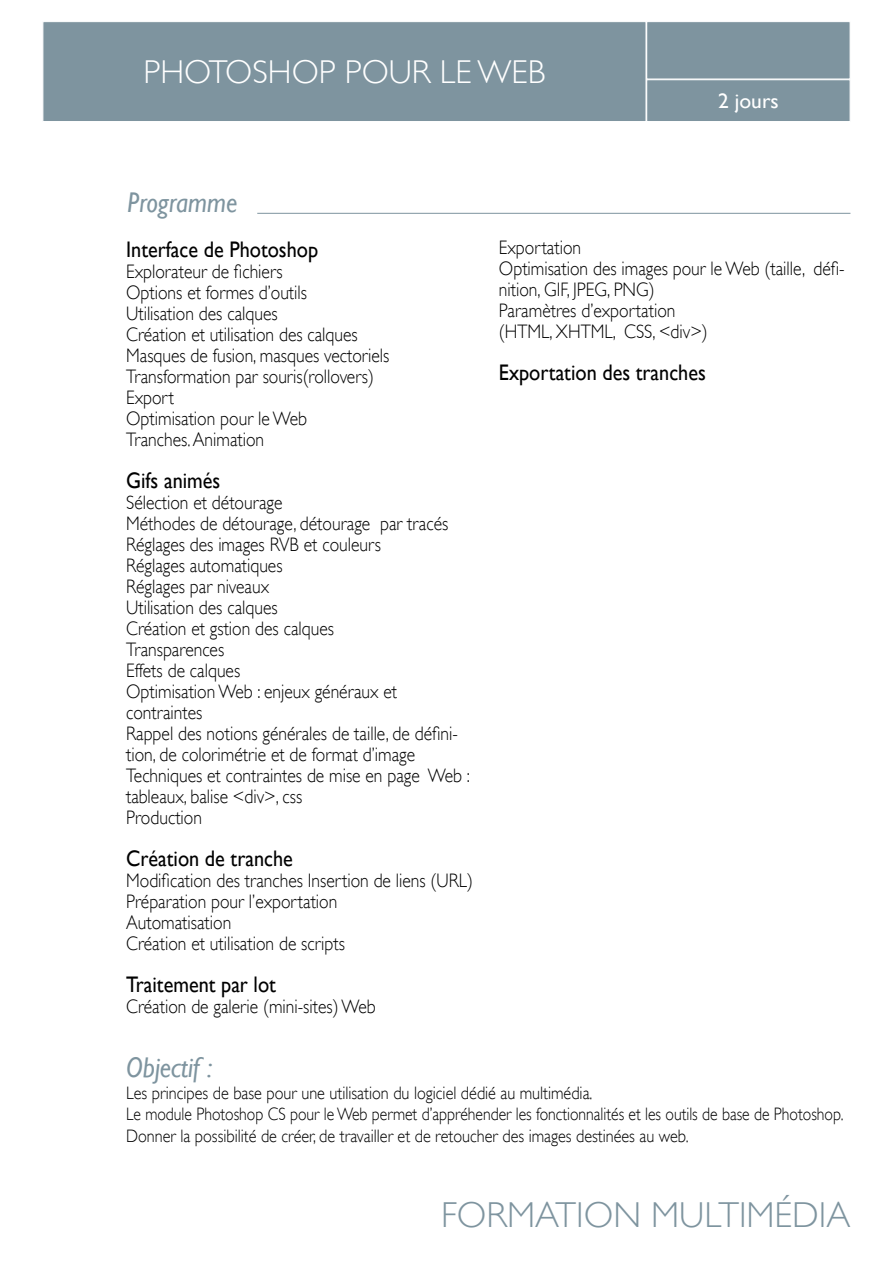
<style>
.page{position:relative;width:893px;height:1263px;background:#fff}
.page>*{position:absolute;margin:0;border:0;box-sizing:border-box;transform-origin:0 0}
.t1{font:300 36px "Gill Sans";color:#7e949f}
.t2{font:300 33px "Gill Sans";color:#fff}
.t3{font:italic 28.5px "Gill Sans";color:#7e949f;scale:.9 1}
.t4{font:22.5px "Gill Sans";color:#000;scale:.9 1}
.t5{font:21px "Gill Sans";color:#fff}
.t6{font:300 19.5px/21px "Gill Sans";color:#000;scale:.9 1}
.t7{font:300 18px/21.6px "Gill Sans";color:#000;scale:.9 1}
</style>
<div class="page">
<hr style="left:257px;top:213px;width:593px;height:1px;background:#7e949f">
<div style="left:647px;top:22px;width:203px;height:99px;background:#7e949f"></div>
<div style="left:43px;top:22px;width:603px;height:99px;background:#7e949f"></div>
<h2 class="t2" style="left:190px;top:53px;width:310px">ÉCRIRE POUR LE WEB</h2>
<h2 class="t2" style="left:144px;top:53px;width:403px">PHOTOSHOP POUR LE WEB</h2>
<h3 class="t3" style="left:128px;top:186px;width:124px">Programme</h3>
<p class="t5" style="left:718px;top:89px;width:62px">2 jours</p>
<p class="t4" style="left:126px;top:236px;width:215px">Interface de Photoshop</p>
<p class="t6" style="left:126px;top:260px;width:294px">Explorateur de fichiers<br>Options et formes d’outils<br>Utilisation des calques<br>Création et utilisation des calques<br>Masques de fusion, masques vectoriels<br>Transformation par souris(rollovers)<br>Export<br>Optimisation pour le Web<br>Tranches. Animation</p>
<p class="t4" style="left:126px;top:467px;width:106px">Gifs animés</p>
<p class="t6" style="left:126px;top:491px;width:384px">Sélection et détourage<br>Méthodes de détourage, détourage par tracés<br>Réglages des images RVB et couleurs<br>Réglages automatiques<br>Réglages par niveaux<br>Utilisation des calques<br>Création et gstion des calques<br>Transparences<br>Effets de calques<br>Optimisation Web : enjeux généraux et contraintes<br>Rappel des notions générales de taille, de défini&shy;tion, de colorimétrie et de format d’image<br>Techniques et contraintes de mise en page Web : tableaux, balise &lt;div&gt;, css<br>Production</p>
<p class="t4" style="left:126px;top:845px;width:187px">Création de tranche</p>
<p class="t6" style="left:126px;top:869px;width:387px">Modification des tranches Insertion de liens (URL)<br>Préparation pour l’exportation<br>Automatisation<br>Création et utilisation de scripts</p>
<p class="t4" style="left:126px;top:971px;width:168px">Traitement par lot</p>
<p class="t6" style="left:126px;top:995px;width:279px">Création de galerie (mini-sites) Web</p>
<p class="t6" style="left:499px;top:237px;width:386px">Exportation<br>Optimisation des images pour le Web (taille, défi&shy;nition, GIF, JPEG, PNG)<br>Paramètres d’exportation<br>(HTML, XHTML, CSS, &lt;div&gt;)</p>
<p class="t4" style="left:499px;top:360px;width:231px">Exportation des tranches</p>
<h3 class="t3" style="left:126px;top:1051px;width:97px">Objectif :</h3>
<p class="t7" style="left:126px;top:1082px;width:798px">Les principes de base pour une utilisation du logiciel dédié au multimédia.<br>Le module Photoshop CS pour le Web permet d’appréhender les fonctionnalités et les outils de base de Photoshop.<br>Donner la possibilité de créer, de travailler et de retoucher des images destinées au web.</p>
<h1 class="t1" style="left:441px;top:1194px;width:411px">FORMATION MULTIMÉDIA</h1>
</div>
